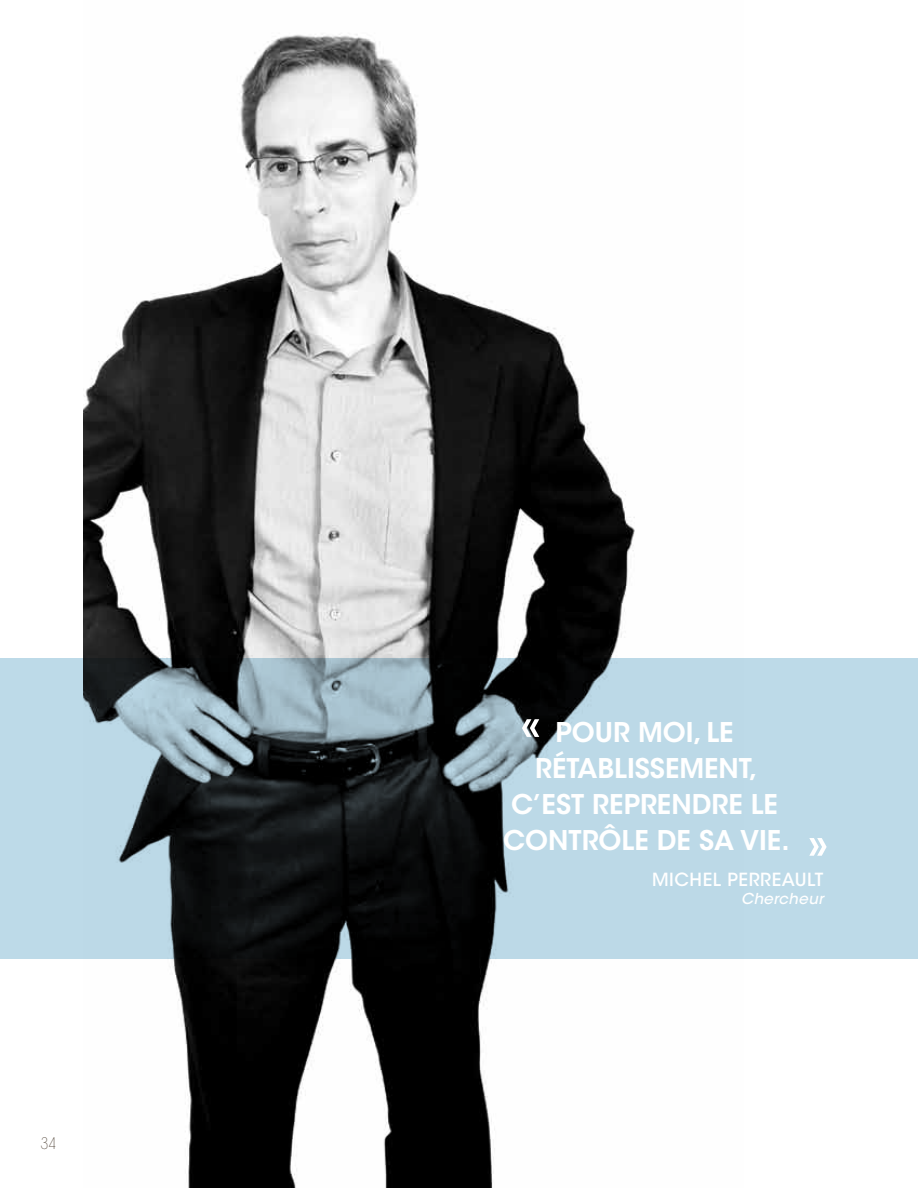
<style>
.page{position:relative;width:918px;height:1188px;background:#fff}
.page>*{position:absolute;margin:0;border:0;box-sizing:border-box;transform-origin:0 0}
.t1{font:27px/36px "ITC Avant Garde MM 575 750";color:#fff;text-align:center}
.t2{font:18px "ITC Avant Garde MM 445 750";letter-spacing:.03em;color:#fff}
.t3{font:15.75px "ITC Avant Garde MM 82 450";color:#45382b}
.t4{font:15px "ITC Avant Garde MM Oblique 445 750";letter-spacing:.03em;color:#fff}
</style>
<div class="page">
<img style="left:84px;top:34px;width:659px;height:1154px">
<svg style="left:0;top:658px;width:918px;height:300px;background:#8296a0"></svg>
<svg style="left:522px;top:719px;width:17px;height:18px"></svg>
<svg style="left:809px;top:838px;width:18px;height:18px"></svg>
<p class="t3" style="left:40px;top:1134px;width:17px">34</p>
<p class="t1" style="left:503px;top:715px;width:288px">POUR MOI, LE<br>RÉTABLISSEMENT,<br>C’EST REPRENDRE LE<br>CONTRÔLE DE SA VIE.</p>
<p class="t2" style="left:652px;top:869px;width:98px">MICHEL PERRE</p>
<p class="t2" style="left:782px;top:869px;width:43px">AULT</p>
<p class="t4" style="left:741px;top:889px;width:84px">Chercheur</p>
</div>
